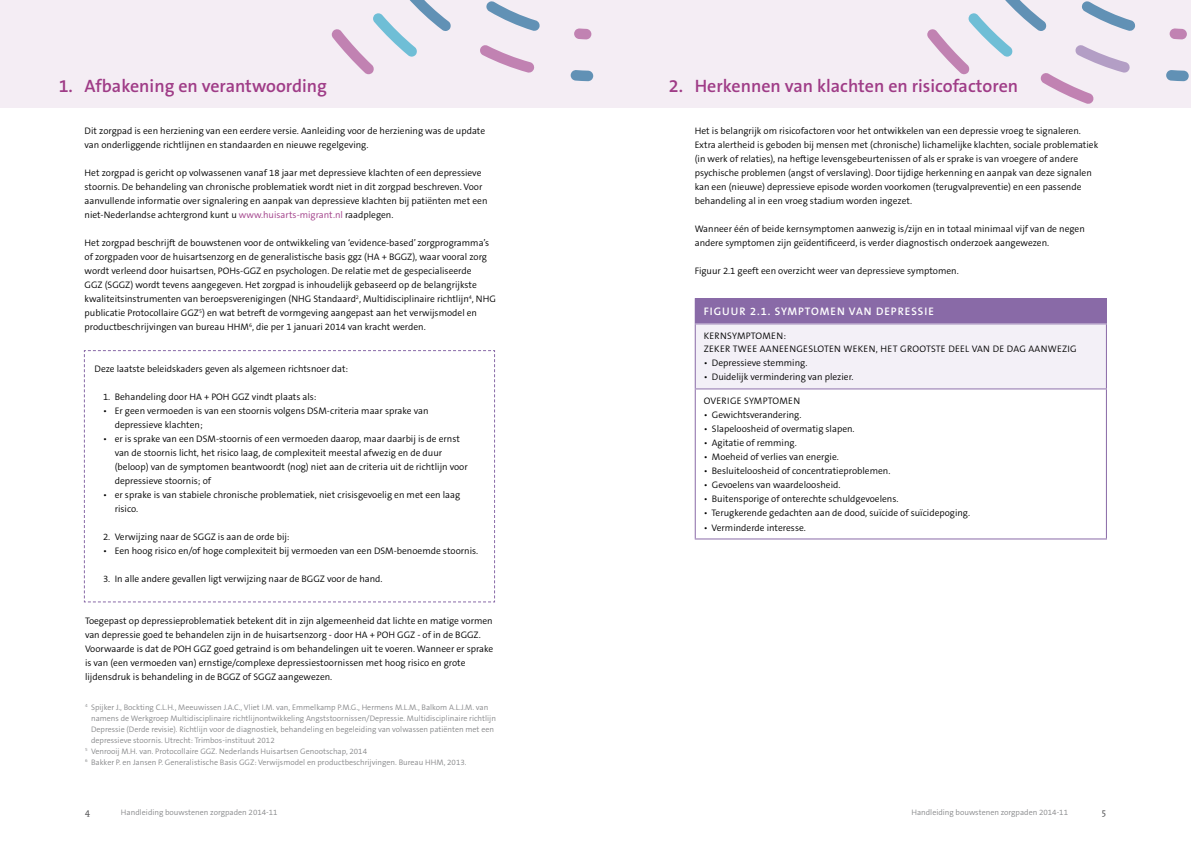
<style>
.page{position:relative;width:1191px;height:842px;background:#fff}
.page>*{position:absolute;margin:0;border:0;box-sizing:border-box;transform-origin:0 0}
.t1{font:600 18px "The Sans B6";color:#9f3c87}
.t2{font:600 11px "The Sans B6";letter-spacing:.1em;color:#fff}
.t3{font:300 9.5px/14px "The Sans B4";color:#000}
.t4{font:9px "The Serif";color:#58585a}
.t5{font:300 8px "The Sans B4";color:#87888a}
.s1{color:#9f3c87}
</style>
<div class="page">
<svg style="left:83px;top:350px;width:412px;height:253px"></svg>
<div style="left:0;top:0;width:595px;height:108px;background:#f4edf4"></div>
<svg style="left:332px;top:0;width:119px;height:74px"></svg>
<svg style="left:480px;top:45px;width:55px;height:28px"></svg>
<svg style="left:570px;top:70px;width:23px;height:11px"></svg>
<svg style="left:574px;top:28px;width:17px;height:11px"></svg>
<svg style="left:486px;top:1px;width:54px;height:30px"></svg>
<div style="left:595px;top:0;width:596px;height:108px;background:#f4edf4"></div>
<svg style="left:1166px;top:70px;width:22px;height:11px"></svg>
<svg style="left:1169px;top:28px;width:17px;height:11px"></svg>
<svg style="left:927px;top:0;width:208px;height:104px"></svg>
<div style="left:695px;top:299px;width:411px;height:25px;background:#896aa7"></div>
<div style="left:695px;top:324px;width:411px;height:65px;background:#f3f0f7"></div>
<svg style="left:694px;top:299px;width:1px;height:24px"></svg>
<hr style="left:694px;top:298px;width:413px;height:1px;background:#896aa7">
<svg style="left:1106px;top:299px;width:1px;height:24px"></svg>
<hr style="left:694px;top:324px;width:1px;height:64px;background:#896aa7">
<hr style="left:694px;top:323px;width:413px;height:1px;background:#896aa7">
<hr style="left:1106px;top:324px;width:1px;height:64px;background:#896aa7">
<hr style="left:694px;top:389px;width:1px;height:149px;background:#896aa7">
<hr style="left:694px;top:388px;width:413px;height:1px;background:#896aa7">
<hr style="left:1106px;top:389px;width:1px;height:149px;background:#896aa7">
<hr style="left:694px;top:538px;width:413px;height:1px;background:#896aa7">
<h1 class="t1" style="left:59px;top:76px;width:16px">1.</h1>
<h1 class="t1" style="left:85px;top:76px;width:244px">Afbakening en verantwoording</h1>
<p class="t3" style="left:85px;top:124px;width:402px">Dit zorgpad is een herziening van een eerdere versie. Aanleiding voor de herziening was de update van onderliggende richtlijnen en standaarden en nieuwe regelgeving.</p>
<p class="t3" style="left:85px;top:166px;width:404px">Het zorgpad is gericht op volwassenen vanaf 18 jaar met depressieve klachten of een depressieve stoornis. De behandeling van chronische problematiek wordt niet in dit zorgpad beschreven. Voor aanvullende informatie over signalering en aanpak van depressieve klachten bij patiënten met een niet-Nederlandse achtergrond kunt u <span class="s1">www.huisarts-migrant.nl</span> raadplegen.</p>
<p class="t3" style="left:85px;top:236px;width:413px">Het zorgpad beschrijft de bouwstenen voor de ontwikkeling van ‘evidence-based’ zorgprogramma’s of zorgpaden voor de huisartsenzorg en de generalistische basis ggz (HA + BGGZ), waar vooral zorg wordt verleend door huisartsen, POHs-GGZ en psychologen. De relatie met de gespecialiseerde<br>GGZ (SGGZ) wordt tevens aangegeven. Het zorgpad is inhoudelijk gebaseerd op de belangrijkste kwaliteitsinstrumenten van beroepsverenigingen (NHG Standaard<sup>2</sup>, Multidisciplinaire richtlijn<sup>4</sup>, NHG publicatie Protocollaire GGZ<sup>5</sup>) en wat betreft de vormgeving aangepast aan het verwijsmodel en productbeschrijvingen van bureau HHM<sup>6</sup>, die per 1 januari 2014 van kracht werden.</p>
<p class="t3" style="left:95px;top:362px;width:255px">Deze laatste beleidskaders geven als algemeen richtsnoer dat:</p>
<p class="t3" style="left:103px;top:390px;width:215px">1. Behandeling door HA + POH GGZ vindt plaats als:</p>
<p class="t3" style="left:115px;top:404px;width:315px;text-indent:-12px">• Er geen vermoeden is van een stoornis volgens DSM-criteria maar sprake van depressieve klachten;</p>
<p class="t3" style="left:115px;top:432px;width:354px;text-indent:-12px">• er is sprake van een DSM-stoornis of een vermoeden daarop, maar daarbij is de ernst van de stoornis licht, het risico laag, de complexiteit meestal afwezig en de duur (beloop) van de symptomen beantwoordt (nog) niet aan de criteria uit de richtlijn voor depressieve stoornis; of</p>
<p class="t3" style="left:115px;top:488px;width:347px;text-indent:-12px">• er sprake is van stabiele chronische problematiek, niet crisisgevoelig en met een laag risico.</p>
<p class="t3" style="left:103px;top:530px;width:188px">2. Verwijzing naar de SGGZ is aan de orde bij:</p>
<p class="t3" style="left:103px;top:544px;width:377px">• Een hoog risico en/of hoge complexiteit bij vermoeden van een DSM-benoemde stoornis.</p>
<p class="t3" style="left:103px;top:572px;width:281px">3. In alle andere gevallen ligt verwijzing naar de BGGZ voor de hand.</p>
<p class="t3" style="left:85px;top:614px;width:410px">Toegepast op depressieproblematiek betekent dit in zijn algemeenheid dat lichte en matige vormen van depressie goed te behandelen zijn in de huisartsenzorg - door HA + POH GGZ - of in de BGGZ.<br>Voorwaarde is dat de POH GGZ goed getraind is om behandelingen uit te voeren. Wanneer er sprake is van (een vermoeden van) ernstige/complexe depressiestoornissen met hoog risico en grote lijdensdruk is behandeling in de BGGZ of SGGZ aangewezen.</p>
<p class="t5" style="left:85px;top:703px;width:405px"><sup>4</sup> Spijker J., Bockting C.L.H., Meeuwissen J.A.C., Vliet I.M. van, Emmelkamp P.M.G., Hermens M.L.M., Balkom A.L.J.M. van</p>
<p class="t5" style="left:91px;top:714px;width:406px">namens de Werkgroep Multidisciplinaire richtlijnontwikkeling Angststoornissen/Depressie. Multidisciplinaire richtlijn</p>
<p class="t5" style="left:91px;top:725px;width:404px">Depressie (Derde revisie). Richtlijn voor de diagnostiek, behandeling en begeleiding van volwassen patiënten met een</p>
<p class="t5" style="left:91px;top:736px;width:185px">depressieve stoornis. Utrecht: Trimbos-instituut 2012</p>
<p class="t5" style="left:85px;top:747px;width:283px"><sup>5</sup> Venrooij M.H. van. Protocollaire GGZ. Nederlands Huisartsen Genootschap, 2014</p>
<p class="t5" style="left:85px;top:758px;width:383px"><sup>6</sup> Bakker P. en Jansen P. Generalistische Basis GGZ: Verwijsmodel en productbeschrijvingen. Bureau HHM, 2013.</p>
<h1 class="t1" style="left:669px;top:76px;width:16px">2.</h1>
<h1 class="t1" style="left:694px;top:76px;width:325px">Herkennen van klachten en risicofactoren</h1>
<p class="t3" style="left:694px;top:124px;width:405px">Het is belangrijk om risicofactoren voor het ontwikkelen van een depressie vroeg te signaleren.<br>Extra alertheid is geboden bij mensen met (chronische) lichamelijke klachten, sociale problematiek (in werk of relaties), na heftige levensgebeurtenissen of als er sprake is van vroegere of andere psychische problemen (angst of verslaving). Door tijdige herkenning en aanpak van deze signalen kan een (nieuwe) depressieve episode worden voorkomen (terugvalpreventie) en een passende behandeling al in een vroeg stadium worden ingezet.</p>
<p class="t3" style="left:694px;top:222px;width:391px">Wanneer één of beide kernsymptomen aanwezig is/zijn en in totaal minimaal vijf van de negen andere symptomen zijn geïdentificeerd, is verder diagnostisch onderzoek aangewezen.</p>
<p class="t3" style="left:694px;top:264px;width:266px">Figuur 2.1 geeft een overzicht weer van depressieve symptomen.</p>
<p class="t2" style="left:703px;top:306px;width:232px">Figuur 2.1. Symptomen van depressi e</p>
<p class="t3" style="left:703px;top:329px;width:7px">kerns</p>
<p class="t3" style="left:732px;top:329px;width:13px">ymptomen</p>
<p class="t3" style="left:783px;top:329px;width:4px">:</p>
<p class="t3" style="left:703px;top:342px;width:7px">zeker</p>
<p class="t3" style="left:732px;top:342px;width:7px">twee</p>
<p class="t3" style="left:759px;top:342px;width:7px">aaneengesloten</p>
<p class="t3" style="left:843px;top:342px;width:8px">weken</p>
<p class="t3" style="left:875px;top:342px;width:12px">, het</p>
<p class="t3" style="left:900px;top:342px;width:7px">grootste</p>
<p class="t3" style="left:948px;top:342px;width:7px">deel</p>
<p class="t3" style="left:971px;top:342px;width:7px">van</p>
<p class="t3" style="left:992px;top:342px;width:21px">de dag</p>
<p class="t3" style="left:1028px;top:342px;width:7px">aanwezig</p>
<p class="t3" style="left:703px;top:356px;width:105px">• Depressieve stemming.</p>
<p class="t3" style="left:703px;top:370px;width:151px">• Duidelijk vermindering van plezier.</p>
<p class="t3" style="left:703px;top:394px;width:7px">overige</p>
<p class="t3" style="left:744px;top:394px;width:18px">symptomen</p>
<p class="t3" style="left:703px;top:408px;width:99px">• Gewichtsverandering.</p>
<p class="t3" style="left:703px;top:422px;width:152px">• Slapeloosheid of overmatig slapen.</p>
<p class="t3" style="left:703px;top:436px;width:95px">• Agitatie of remming.</p>
<p class="t3" style="left:703px;top:450px;width:137px">• Moeheid of verlies van energie.</p>
<p class="t3" style="left:703px;top:465px;width:188px">• Besluiteloosheid of concentratieproblemen.</p>
<p class="t3" style="left:703px;top:479px;width:138px">• Gevoelens van waardeloosheid.</p>
<p class="t3" style="left:703px;top:493px;width:196px">• Buitensporige of onterechte schuldgevoelens.</p>
<p class="t3" style="left:703px;top:507px;width:268px">• Terugkerende gedachten aan de dood, suïcide of suïcidepoging.</p>
<p class="t3" style="left:703px;top:521px;width:104px">• Verminderde interesse.</p>
<p class="t4" style="left:85px;top:804px;width:6px">4</p>
<p class="t5" style="left:121px;top:808px;width:158px">Handleiding bouwstenen zorgpaden 2014-11</p>
<p class="t5" style="left:911px;top:808px;width:158px">Handleiding bouwstenen zorgpaden 2014-11</p>
<p class="t4" style="left:1101px;top:804px;width:6px">5</p>
</div>
